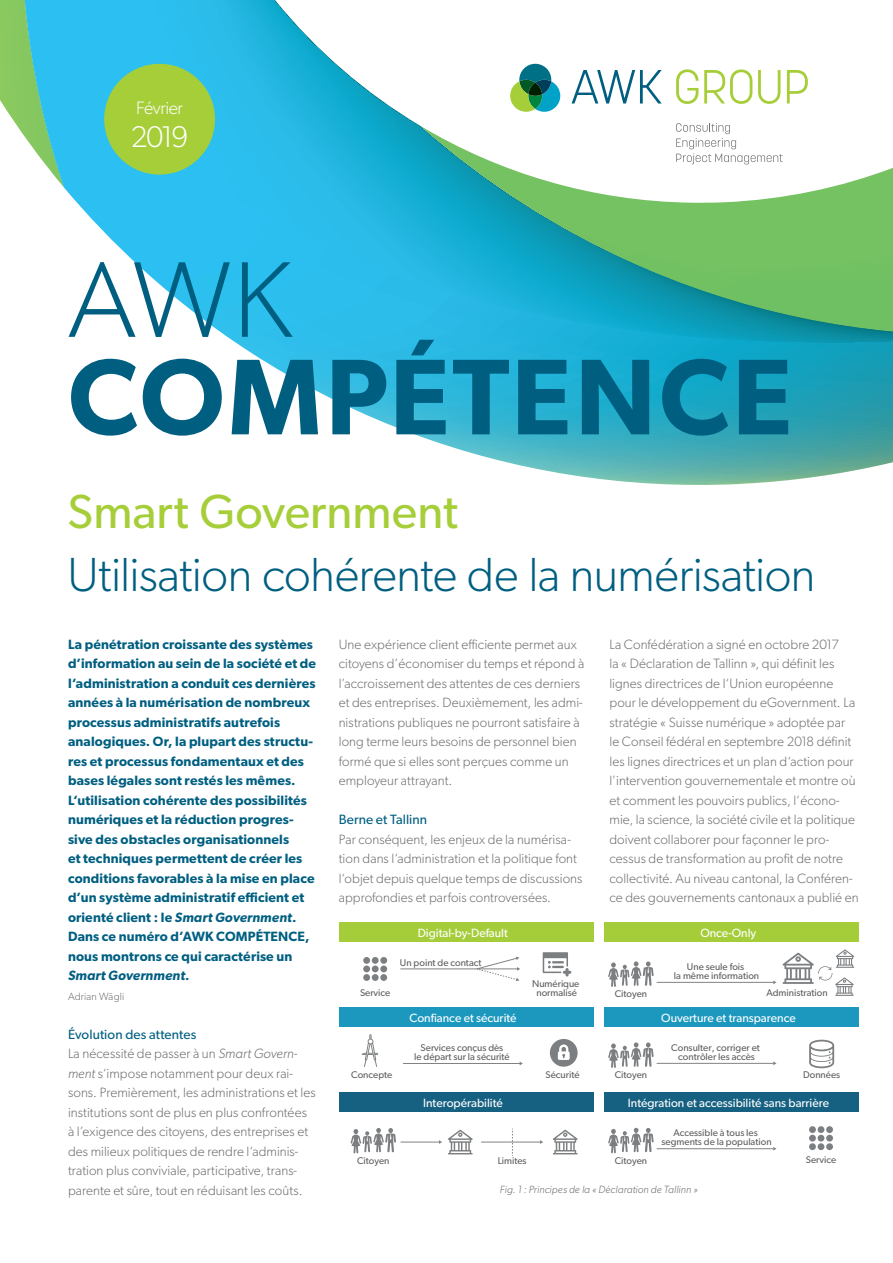
<style>
.page{position:relative;width:893px;height:1263px;background:#fff}
.page>*{position:absolute;margin:0;border:0;box-sizing:border-box;transform-origin:0 0}
.t1{font:600 108px/97.5px "Gibson";letter-spacing:.025em;color:#005f81}
.Haupttitel{font:300 48px "Gibson";letter-spacing:-.015em;color:#005f81}
.Haupttitel-2{font:48px "Gibson";letter-spacing:.005em;color:#a6ce39}
.t2{font:300 30px "Gibson";color:#fff}
.t3{font:300 18px "Gibson";letter-spacing:-.025em;color:#fff}
.Grundtext{font:300 13.5px/19.5px "Gibson";letter-spacing:.005em;color:#6c6d70}
.Lead{font:600 13.5px/19.5px "Gibson";letter-spacing:.01em;color:#005f81}
.Lead-2{font:13.5px "Gibson";letter-spacing:.005em;color:#005f81}
.Grundtext-2{font:13.5px "Gibson";letter-spacing:.005em;color:#005f81}
.t4{font:12px "Gibson";color:#fff}
.Autor{font:italic 300 10.5px "Gibson";letter-spacing:.01em;color:#6c6d70}
.Lead-3{font:300 10.5px "Gibson";letter-spacing:.01em;color:#6c6d70}
.t5{font:9.75px/9px "Gibson";color:#5e605f;text-align:center}
.s1{font-weight:300}
.s2{font-style:italic}
</style>
<div class="page">
<svg style="left:0;top:0;width:25px;height:137px"></svg>
<svg style="left:25px;top:0;width:868px;height:485px"></svg>
<svg style="left:420px;top:126px;width:473px;height:205px"></svg>
<div style="left:104px;top:64px;width:111px;height:111px;background:#a6ce39;border-radius:50%"></div>
<svg style="left:572px;top:70px;width:90px;height:34px"></svg>
<svg style="left:676px;top:69px;width:22px;height:35px"></svg>
<svg style="left:704px;top:69px;width:48px;height:35px"></svg>
<svg style="left:758px;top:70px;width:22px;height:34px"></svg>
<svg style="left:787px;top:70px;width:21px;height:34px"></svg>
<svg style="left:676px;top:123px;width:107px;height:41px"></svg>
<svg style="left:510px;top:64px;width:50px;height:48px"></svg>
<div style="left:339px;top:922px;width:255px;height:19px;background:#a5cd3a"></div>
<div style="left:604px;top:922px;width:255px;height:19px;background:#a5cd3a"></div>
<div style="left:339px;top:1007px;width:255px;height:19px;background:#1c98bf"></div>
<div style="left:604px;top:1007px;width:255px;height:19px;background:#1c98bf"></div>
<div style="left:339px;top:1092px;width:255px;height:20px;background:#166182"></div>
<div style="left:604px;top:1092px;width:255px;height:20px;background:#166182"></div>
<hr style="left:400px;top:968px;width:117px;height:1px;background:#808285">
<div style="left:363px;top:974px;width:7px;height:7px;background:#7c7f81;border-radius:50%"></div>
<div style="left:372px;top:974px;width:7px;height:7px;background:#7c7f81;border-radius:50%"></div>
<div style="left:380px;top:974px;width:7px;height:7px;background:#7c7f81;border-radius:50%"></div>
<div style="left:363px;top:965px;width:7px;height:7px;background:#7c7f81;border-radius:50%"></div>
<div style="left:372px;top:965px;width:7px;height:7px;background:#7c7f81;border-radius:50%"></div>
<div style="left:380px;top:965px;width:7px;height:7px;background:#7c7f81;border-radius:50%"></div>
<div style="left:363px;top:957px;width:7px;height:7px;background:#7c7f81;border-radius:50%"></div>
<div style="left:372px;top:957px;width:7px;height:7px;background:#7c7f81;border-radius:50%"></div>
<div style="left:380px;top:957px;width:7px;height:7px;background:#7c7f81;border-radius:50%"></div>
<div style="left:809px;top:1143px;width:7px;height:7px;background:#7c7f81;border-radius:50%"></div>
<div style="left:818px;top:1143px;width:6px;height:7px;background:#7c7f81;border-radius:50%"></div>
<div style="left:826px;top:1143px;width:7px;height:7px;background:#7c7f81;border-radius:50%"></div>
<div style="left:809px;top:1135px;width:7px;height:6px;background:#7c7f81;border-radius:50%"></div>
<svg style="left:818px;top:1135px;width:6px;height:6px"></svg>
<div style="left:826px;top:1135px;width:7px;height:6px;background:#7c7f81;border-radius:50%"></div>
<div style="left:809px;top:1126px;width:7px;height:7px;background:#7c7f81;border-radius:50%"></div>
<div style="left:818px;top:1126px;width:6px;height:7px;background:#7c7f81;border-radius:50%"></div>
<div style="left:826px;top:1126px;width:7px;height:7px;background:#7c7f81;border-radius:50%"></div>
<svg style="left:476px;top:956px;width:44px;height:25px"></svg>
<svg style="left:543px;top:952px;width:28px;height:24px"></svg>
<hr style="left:657px;top:982px;width:117px;height:1px;background:#808285">
<svg style="left:782px;top:949px;width:72px;height:47px"></svg>
<svg style="left:608px;top:961px;width:46px;height:26px"></svg>
<hr style="left:657px;top:1063px;width:117px;height:1px;background:#808285">
<svg style="left:608px;top:1042px;width:46px;height:26px"></svg>
<hr style="left:657px;top:1148px;width:117px;height:1px;background:#808285">
<svg style="left:608px;top:1128px;width:46px;height:25px"></svg>
<svg style="left:809px;top:1040px;width:25px;height:28px"></svg>
<hr style="left:401px;top:1142px;width:38px;height:1px;background:#808285">
<svg style="left:351px;top:1128px;width:45px;height:25px"></svg>
<svg style="left:448px;top:1129px;width:25px;height:25px"></svg>
<svg style="left:553px;top:1129px;width:25px;height:25px"></svg>
<hr style="left:481px;top:1142px;width:60px;height:1px;background:#808285">
<svg style="left:512px;top:1129px;width:1px;height:27px"></svg>
<hr style="left:403px;top:1063px;width:117px;height:1px;background:#808285">
<svg style="left:550px;top:1039px;width:28px;height:28px"></svg>
<svg style="left:362px;top:1034px;width:16px;height:33px"></svg>
<p class="t3" style="left:136px;top:97px;width:48px">Février</p>
<p class="t2" style="left:131px;top:118px;width:59px">2019</p>
<p class="t1" style="left:68px;top:248px;width:726px"><span class="s1">AWK<br></span>COMPÉTENCE</p>
<p class="Haupttitel-2" style="left:68px;top:482px;width:392px">Smart Government</p>
<p class="Haupttitel" style="left:68px;top:545px;width:749px">Utilisation cohérente de la numérisation</p>
<p class="Lead" style="left:68px;top:634px;width:250px">La pénétration croissante des systèmes d’information au sein de la société et de l‘administration a conduit ces dernières années à la numérisation de nombreux processus administratifs autrefois analogiques. Or, la plupart des structu&shy;res et processus fondamentaux et des bases légales sont restés les mêmes.<br>L‘utilisation cohérente des possibilités numériques et la réduction progres&shy;sive des obstacles organisationnels<br>et techniques permettent de créer les conditions favorables à la mise en place d’un système administratif efficient et orienté client : le <span class="s2">Smart Government</span>.<br>Dans ce numéro d’AWK COMPÉTENCE, nous montrons ce qui caractérise un <span class="s2">Smart Government</span>.</p>
<p class="Lead-3" style="left:68px;top:990px;width:58px">Adrian Wägli</p>
<p class="Lead-2" style="left:68px;top:1026px;width:130px">Évolution des attentes</p>
<p class="Grundtext" style="left:68px;top:1044px;width:249px">La nécessité de passer à un <span class="s2">Smart Govern&shy;ment</span> s‘impose notamment pour deux rai&shy;sons. Premièrement, les administrations et les institutions sont de plus en plus confrontées à l’exigence des citoyens, des entreprises et des milieux politiques de rendre l‘adminis&shy;tration plus conviviale, participative, trans&shy;parente et sûre, tout en réduisant les coûts.</p>
<p class="Grundtext" style="left:339px;top:634px;width:247px">Une expérience client efficiente permet aux citoyens d’économiser du temps et répond à l’accroissement des attentes de ces derniers et des entreprises. Deuxièmement, les admi&shy;nistrations publiques ne pourront satisfaire à long terme leurs besoins de personnel bien formé que si elles sont perçues comme un employeur attrayant.</p>
<p class="Grundtext-2" style="left:339px;top:812px;width:90px">Berne et Tallinn</p>
<p class="Grundtext" style="left:339px;top:829px;width:245px">Par conséquent, les enjeux de la numérisa&shy;tion dans l‘administration et la politique font l‘objet depuis quelque temps de discussions approfondies et parfois controversées.</p>
<p class="Grundtext" style="left:609px;top:634px;width:251px">La Confédération a signé en octobre 2017<br>la « Déclaration de Tallinn », qui définit les lignes directrices de l‘Union européenne pour le développement du eGovernment. La stratégie « Suisse numérique » adoptée par<br>le Conseil fédéral en septembre 2018 définit les lignes directrices et un plan d‘action pour l’intervention gouvernementale et montre où et comment les pouvoirs publics, l‘écono&shy;mie, la science, la société civile et la politique doivent collaborer pour façonner le pro&shy;cessus de transformation au profit de notre collectivité. Au niveau cantonal, la Conféren&shy;ce des gouvernements cantonaux a publié en</p>
<p class="t5" style="left:360px;top:988px;width:32px">Service</p>
<p class="t4" style="left:418px;top:926px;width:92px">Digital-by-Default</p>
<p class="t4" style="left:700px;top:926px;width:57px">Once-Only</p>
<p class="t5" style="left:400px;top:957px;width:83px">Un point de contact</p>
<p class="t5" style="left:532px;top:979px;width:49px">Numérique normalisé</p>
<p class="t5" style="left:674px;top:962px;width:87px">Une seule fois<br>la même information</p>
<p class="t5" style="left:615px;top:989px;width:34px">Citoyen</p>
<p class="t5" style="left:766px;top:988px;width:63px">Administration</p>
<p class="t4" style="left:409px;top:1010px;width:109px">Confiance et sécurité</p>
<p class="t4" style="left:661px;top:1010px;width:136px">Ouverture et transparence</p>
<p class="t5" style="left:414px;top:1043px;width:97px">Services conçus dès<br>le départ sur la sécurité</p>
<p class="t5" style="left:671px;top:1043px;width:90px">Consulter, corriger et contrôler les accès</p>
<p class="t5" style="left:351px;top:1070px;width:43px">Concepte</p>
<p class="t5" style="left:546px;top:1070px;width:35px">Sécurité</p>
<p class="t5" style="left:615px;top:1070px;width:34px">Citoyen</p>
<p class="t5" style="left:803px;top:1070px;width:39px">Données</p>
<p class="t4" style="left:423px;top:1096px;width:81px">Interopérabilité</p>
<p class="t4" style="left:628px;top:1096px;width:203px">Intégration et accessibilité sans barrière</p>
<p class="t5" style="left:357px;top:1156px;width:34px">Citoyen</p>
<p class="t5" style="left:498px;top:1156px;width:30px">Limites</p>
<p class="t5" style="left:615px;top:1156px;width:34px">Citoyen</p>
<p class="t5" style="left:662px;top:1128px;width:112px">Accessible à tous les segments de la population</p>
<p class="Autor" style="left:500px;top:1183px;width:199px">Fig. 1 : Principes de la « Déclaration de Tallinn »</p>
<p class="t5" style="left:806px;top:1155px;width:32px">Service</p>
</div>
